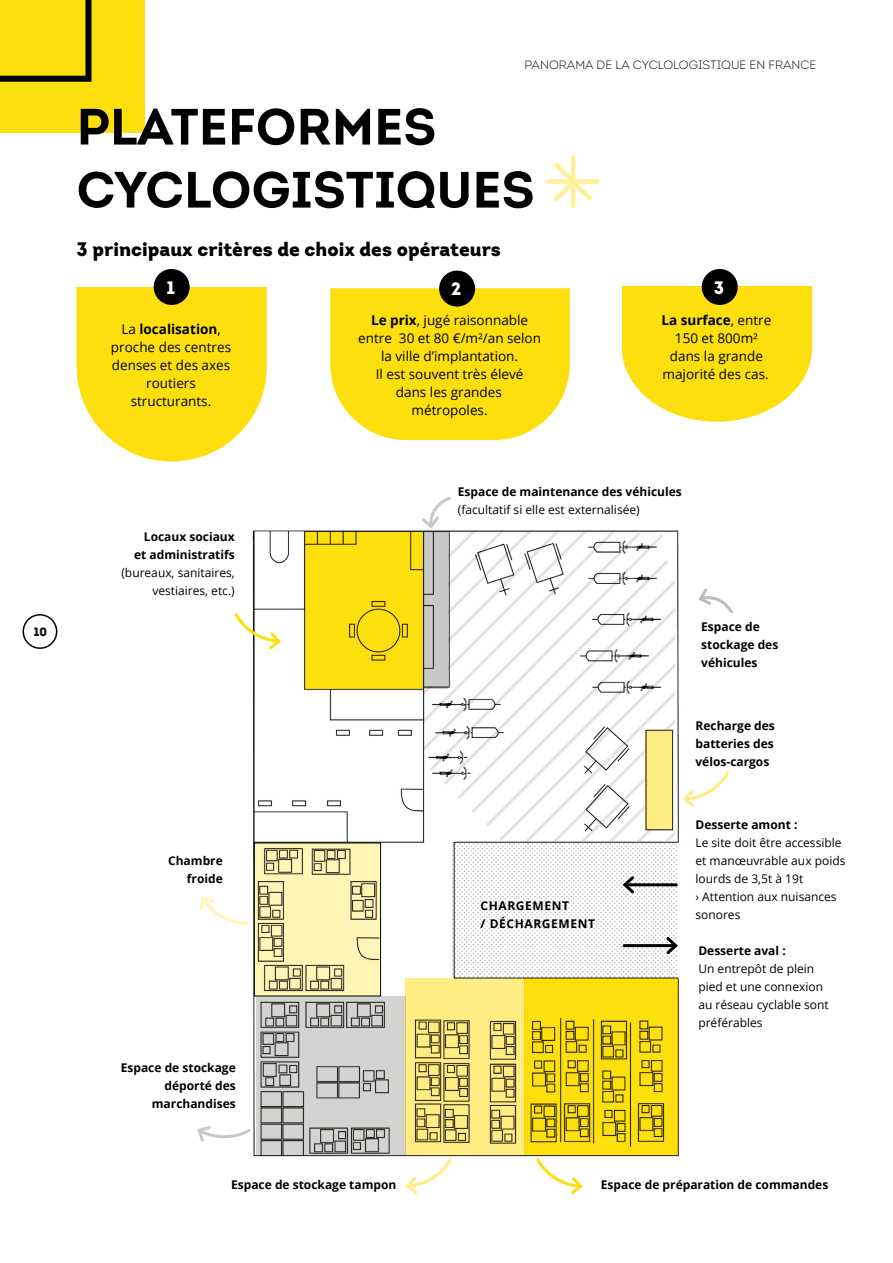
<style>
.page{position:relative;width:893px;height:1263px;background:#fff}
.page>*{position:absolute;margin:0;border:0;box-sizing:border-box;transform-origin:0 0}
.t1{font:51px/63px "Intro Bold Caps";color:#000}
.t2{font:900 19.5px "Intro";color:#000}
.t3{font:18px "Intro Black Caps";color:#fff}
.t4{font:13.5px/18px "Open Sans";color:#000;text-align:center}
.t5{font:700 12px/18px "Open Sans";color:#000;text-align:right}
.t6{font:12px/18px "Open Sans";color:#000}
.t7{font:12px "Intro Light Caps";color:#000}
.t8{font:700 12px/17.4px "Open Sans";letter-spacing:.05em;color:#000}
.t9{font:12px "Intro Inline";color:#000}
.s1{font-weight:700}
</style>
<div class="page">
<div style="left:0;top:0;width:145px;height:132px;background:#fedf0e"></div>
<svg style="left:0;top:0;width:91px;height:82px"></svg>
<div style="left:23px;top:614px;width:34px;height:35px;border:2px solid #000;border-radius:50%"></div>
<svg style="left:571px;top:156px;width:4px;height:52px"></svg>
<div style="left:547px;top:179px;width:52px;height:5px;background:#fff098"></div>
<svg style="left:549px;top:157px;width:48px;height:49px"></svg>
<svg style="left:77px;top:287px;width:190px;height:174px;background:#fee229"></svg>
<div style="left:154px;top:269px;width:36px;height:36px;background:#000;border-radius:50%"></div>
<svg style="left:330px;top:288px;width:240px;height:152px;background:#fee11f"></svg>
<div style="left:439px;top:271px;width:36px;height:36px;background:#000;border-radius:50%"></div>
<svg style="left:622px;top:286px;width:190px;height:136px;background:#fee22b"></svg>
<div style="left:702px;top:269px;width:36px;height:36px;background:#000;border-radius:50%"></div>
<img style="left:252px;top:530px;width:427px;height:627px">
<svg style="left:423px;top:531px;width:252px;height:311px"></svg>
<div style="left:305px;top:532px;width:118px;height:157px;background:#fedf0e"></div>
<svg style="left:525px;top:978px;width:153px;height:177px;background:#e2c60c"></svg>
<svg style="left:406px;top:978px;width:119px;height:177px;background:#e0d072"></svg>
<svg style="left:256px;top:996px;width:150px;height:159px;background:#b7b6b5"></svg>
<svg style="left:256px;top:844px;width:123px;height:150px;background:#e3daa2"></svg>
<div style="left:254px;top:842px;width:127px;height:154px;border:1px solid #000"></div>
<div style="left:423px;top:532px;width:25px;height:157px;background:#c8c8c7"></div>
<div style="left:645px;top:730px;width:28px;height:99px;background:#ffed82"></div>
<svg style="left:234px;top:612px;width:49px;height:40px"></svg>
<svg style="left:535px;top:1156px;width:50px;height:39px"></svg>
<svg style="left:419px;top:497px;width:33px;height:34px"></svg>
<svg style="left:698px;top:588px;width:35px;height:26px"></svg>
<svg style="left:683px;top:771px;width:47px;height:36px"></svg>
<svg style="left:403px;top:1156px;width:50px;height:38px"></svg>
<svg style="left:197px;top:1126px;width:54px;height:16px"></svg>
<svg style="left:199px;top:896px;width:49px;height:29px"></svg>
<svg style="left:452px;top:843px;width:227px;height:134px"></svg>
<p class="t9" style="left:34px;top:625px;width:15px">10</p>
<p class="t7" style="left:524px;top:57px;width:294px">PANORAMA DE LA CYCLOLOGISTIQUE EN FRANCE</p>
<h1 class="t1" style="left:77px;top:95px;width:460px">PLATEFORMES<br>CYCLOGISTIQUES</h1>
<h2 class="t2" style="left:77px;top:237px;width:426px">3 principaux critères de choix des opérateurs</h2>
<h3 class="t3" style="left:167px;top:276px;width:10px">1</h3>
<p class="t4" style="left:111px;top:319px;width:122px">La <span class="s1">localisation</span>, proche des centres denses et des axes routiers structurants.</p>
<p class="t5" style="left:134px;top:527px;width:102px">Locaux sociaux et administratifs</p>
<p class="t6" style="left:121px;top:563px;width:115px;text-align:right">(bureaux, sanitaires, vestiaires, etc.)</p>
<p class="t5" style="left:168px;top:851px;width:56px">Chambre froide</p>
<p class="t5" style="left:121px;top:1058px;width:117px">Espace de stockage déporté des marchandises</p>
<h3 class="t3" style="left:451px;top:277px;width:12px">2</h3>
<p class="t4" style="left:358px;top:310px;width:184px"><span class="s1">Le prix</span>, jugé raisonnable entre 30 et 80 €/m²/an selon la ville d’implantation.<br>Il est souvent très élevé<br>dans les grandes métropoles.</p>
<h3 class="t3" style="left:714px;top:276px;width:12px">3</h3>
<p class="t4" style="left:661px;top:310px;width:111px"><span class="s1">La surface</span>, entre<br>150 et 800m² dans la grande majorité des cas.</p>
<p class="t5" style="left:458px;top:482px;width:225px">Espace de maintenance des véhicules</p>
<p class="t6" style="left:458px;top:500px;width:183px">(facultatif si elle est externalisée)</p>
<p class="t8" style="left:480px;top:897px;width:116px">CHARGEMENT<br>/ DÉCHARGEMENT</p>
<p class="t5" style="left:701px;top:617px;width:79px;text-align:left">Espace de stockage des véhicules</p>
<p class="t5" style="left:695px;top:716px;width:81px;text-align:justify">Recharge des batteries des vélos-cargos</p>
<p class="t5" style="left:695px;top:815px;width:103px">Desserte amont :</p>
<p class="t6" style="left:695px;top:833px;width:151px">Le site doit être accessible et manœuvrable aux poids lourds de 3,5t à 19t<br>› Attention aux nuisances sonores</p>
<p class="t5" style="left:698px;top:941px;width:89px">Desserte aval :</p>
<p class="t6" style="left:698px;top:959px;width:132px">Un entrepôt de plein pied et une connexion au réseau cyclable sont préférables</p>
<p class="t5" style="left:231px;top:1175px;width:167px">Espace de stockage tampon</p>
<p class="t5" style="left:601px;top:1175px;width:229px">Espace de préparation de commandes</p>
</div>
